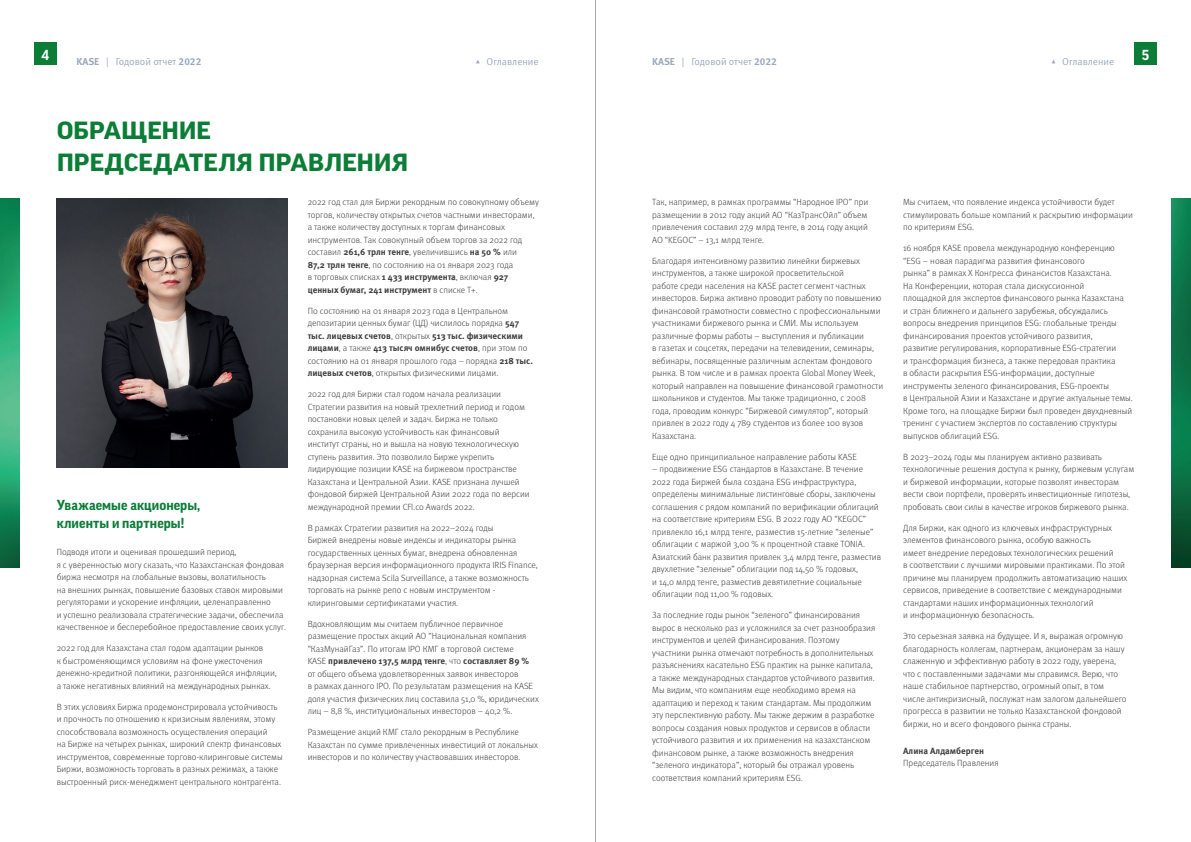
<style>
.page{position:relative;width:1191px;height:842px;background:#fff}
.page>*{position:absolute;margin:0;border:0;box-sizing:border-box;transform-origin:0 0}
.t1{font:700 expanded 24px/32px "Good Pro";letter-spacing:-.01em;color:#0b7d37}
.t2{font:700 14px/18px "Good Pro";letter-spacing:.005em;color:#0b7d37}
.t3{font:700 14px "Good Pro";color:#fff}
.t4{font:10px "Meta Pro Norm";color:#9ba9bc}
.t5{font:300 9px/12.5px "Meta Pro";color:#3e3e3f}
.t6{font:700 9px "Meta Pro";color:#3e3e3f}
.s1{font-family:"Meta Pro";font-weight:700}
.s2{font-weight:700}
</style>
<div class="page">
<div style="left:34px;top:43px;width:23px;height:22px;background:#0b7d37"></div>
<div style="left:1134px;top:43px;width:23px;height:22px;background:#0b7d37"></div>
<hr style="left:595px;top:0;width:1px;height:842px;background:#a8a9ad">
<img style="left:57px;top:198px;width:231px;height:270px">
<img style="left:1171px;top:198px;width:20px;height:369px">
<img style="left:0;top:198px;width:20px;height:369px">
<h2 class="t3" style="left:42px;top:47px;width:9px">4</h2>
<h2 class="t3" style="left:1141px;top:47px;width:9px">5</h2>
<p class="t4" style="left:77px;top:54px;width:126px"><span class="s1">KASE</span> | Годовой отчет <span class="s1">2022</span></p>
<p class="t4" style="left:475px;top:54px;width:65px">▴ Оглавление</p>
<p class="t4" style="left:652px;top:54px;width:126px"><span class="s1">KASE</span> | Годовой отчет <span class="s1">2022</span></p>
<p class="t4" style="left:1050px;top:54px;width:65px">▴ Оглавление</p>
<h1 class="t1" style="left:57px;top:114px;width:353px">ОБРАЩЕНИЕ<br>ПРЕДСЕДАТЕЛЯ ПРАВЛЕНИЯ</h1>
<h2 class="t2" style="left:57px;top:496px;width:145px">Уважаемые акционеры, клиенты и партнеры!</h2>
<p class="t5" style="left:57px;top:545px;width:231px">Подводя итоги и оценивая прошедший период,<br>я с уверенностью могу сказать, что Казахстанская фондовая биржа несмотря на глобальные вызовы, волатильность<br>на внешних рынках, повышение базовых ставок мировыми регуляторами и ускорение инфляции, целенаправленно<br>и успешно реализовала стратегические задачи, обеспечила качественное и бесперебойное предоставление своих услуг.</p>
<p class="t5" style="left:57px;top:641px;width:222px">2022 год для Казахстана стал годом адаптации рынков<br>к быстроменяющимся условиям на фоне ужесточения денежно-кредитной политики, разгоняющейся инфляции, а также негативных влияний на международных рынках.</p>
<p class="t5" style="left:57px;top:700px;width:227px">В этих условиях Биржа продемонстрировала устойчивость и прочность по отношению к кризисным явлениям, этому способствовала возможность осуществления операций<br>на Бирже на четырех рынках, широкий спектр финансовых инструментов, современные торгово-клиринговые системы Биржи, возможность торговать в разных режимах, а также выстроенный риск-менеджмент центрального контрагента.</p>
<p class="t5" style="left:308px;top:195px;width:233px">2022 год стал для Биржи рекордным по совокупному объему торгов, количеству открытых счетов частными инвесторами, а также количеству доступных к торгам финансовых инструментов. Так совокупный объем торгов за 2022 год составил <span class="s2">261,6 трлн тенге</span>, увеличившись <span class="s2">на 50 %</span> или<br><span class="s2">87,2 трлн тенге</span>, по состоянию на 01 января 2023 года<br>в торговых списках <span class="s2">1 433 инструмента</span>, включая <span class="s2">927 ценных бумаг, 241 инструмент</span> в списке T+.</p>
<p class="t5" style="left:308px;top:304px;width:227px">По состоянию на 01 января 2023 года в Центральном депозитарии ценных бумаг (ЦД) числилось порядка <span class="s2">547 тыс. лицевых счетов</span>, открытых <span class="s2">513 тыс. физическими лицами</span>, а также <span class="s2">413 тысяч омнибус счетов</span>, при этом по состоянию на 01 января прошлого года – порядка <span class="s2">218 тыс. лицевых счетов</span>, открытых физическими лицами.</p>
<p class="t5" style="left:308px;top:387px;width:223px">2022 год для Биржи стал годом начала реализации Стратегии развития на новый трехлетний период и годом постановки новых целей и задач. Биржа не только сохранила высокую устойчивость как финансовый институт страны, но и вышла на новую технологическую ступень развития. Это позволило Бирже укрепить лидирующие позиции KASE на биржевом пространстве Казахстана и Центральной Азии. KASE признана лучшей фондовой биржей Центральной Азии 2022 года по версии международной премии CFI.co Awards 2022.</p>
<p class="t5" style="left:308px;top:521px;width:232px">В рамках Стратегии развития на 2022–2024 годы<br>Биржей внедрены новые индексы и индикаторы рынка государственных ценных бумаг, внедрена обновленная браузерная версия информационного продукта IRIS Finance, надзорная система Scila Surveillance, а также возможность торговать на рынке репо с новым инструментом - клиринговыми сертификатами участия.</p>
<p class="t5" style="left:308px;top:617px;width:233px">Вдохновляющим мы считаем публичное первичное размещение простых акций АО “Национальная компания “КазМунайГаз”. По итогам IPO КМГ в торговой системе<br>KASE <span class="s2">привлечено 137,5 млрд тенге</span>, что <span class="s2">составляет 89 % </span>от общего объема удовлетворенных заявок инвесторов<br>в рамках данного IPO. По результатам размещения на KASE доля участия физических лиц составила 51,0 %, юридических лиц – 8,8 %, институциональных инвесторов – 40,2 %.</p>
<p class="t5" style="left:308px;top:725px;width:232px">Размещение акций КМГ стало рекордным в Республике<br>Казахстан по сумме привлеченных инвестиций от локальных инвесторов и по количеству участвовавших инвесторов.</p>
<p class="t5" style="left:652px;top:195px;width:218px;text-align:justify">Так, например, в рамках программы “Народное IPO” при размещении в 2012 году акций АО “КазТрансОйл” объем привлечения составил 27,9 млрд тенге, в 2014 году акций АО “KEGOC” – 13,1 млрд тенге.</p>
<p class="t5" style="left:652px;top:254px;width:233px">Благодаря интенсивному развитию линейки биржевых инструментов, а также широкой просветительской<br>работе среди населения на KASE растет сегмент частных инвесторов. Биржа активно проводит работу по повышению финансовой грамотности совместно с профессиональными участниками биржевого рынка и СМИ. Мы используем различные формы работы – выступления и публикации<br>в газетах и соцсетях, передачи на телевидении, семинары, вебинары, посвященные различным аспектам фондового рынка. В том числе и в рамках проекта Global Money Week, который направлен на повышение финансовой грамотности школьников и студентов. Мы также традиционно, с 2008 года, проводим конкурс “Биржевой симулятор”, который привлек в 2022 году 4 789 студентов из более 100 вузов Казахстана.</p>
<p class="t5" style="left:652px;top:450px;width:206px">Еще одно принципиальное направление работы KASE</p>
<p class="t5" style="left:652px;top:462px;width:230px">– продвижение ESG стандартов в Казахстане. В течение 2022 года Биржей была создана ESG инфраструктура, определены минимальные листинговые сборы, заключены соглашения с рядом компаний по верификации облигаций на соответствие критериям ESG. В 2022 году АО “KEGOC” привлекло 16,1 млрд тенге, разместив 15-летние “зеленые” облигации с маржой 3,00 % к процентной ставке TONIA.<br>Азиатский банк развития привлек 3,4 млрд тенге, разместив двухлетние “зеленые” облигации под 14,50 % годовых,<br>и 14,0 млрд тенге, разместив девятилетние социальные облигации под 11,00 % годовых.</p>
<p class="t5" style="left:652px;top:608px;width:224px">За последние годы рынок “зеленого” финансирования вырос в несколько раз и усложнился за счет разнообразия инструментов и целей финансирования. Поэтому участники рынка отмечают потребность в дополнительных разъяснениях касательно ESG практик на рынке капитала, а также международных стандартов устойчивого развития.<br>Мы видим, что компаниям еще необходимо время на адаптацию и переход к таким стандартам. Мы продолжим эту перспективную работу. Мы также держим в разработке вопросы создания новых продуктов и сервисов в области устойчивого развития и их применения на казахстанском финансовом рынке, а также возможность внедрения “зеленого индикатора”, который бы отражал уровень соответствия компаний критериям ESG.</p>
<p class="t5" style="left:903px;top:195px;width:231px">Мы считаем, что появление индекса устойчивости будет стимулировать больше компаний к раскрытию информации по критериям ESG.</p>
<p class="t5" style="left:903px;top:241px;width:231px">16 ноября KASE провела международную конференцию “ESG – новая парадигма развития финансового<br>рынка” в рамках X Конгресса финансистов Казахстана.<br>На Конференции, которая стала дискуссионной<br>площадкой для экспертов финансового рынка Казахстана<br>и стран ближнего и дальнего зарубежья, обсуждались вопросы внедрения принципов ESG: глобальные тренды финансирования проектов устойчивого развития,<br>развитие регулирования, корпоративные ESG-стратегии<br>и трансформация бизнеса, а также передовая практика<br>в области раскрытия ESG-информации, доступные инструменты зеленого финансирования, ESG-проекты<br>в Центральной Азии и Казахстане и другие актуальные темы.<br>Кроме того, на площадке Биржи был проведен двухдневный тренинг с участием экспертов по составлению структуры выпусков облигаций ESG.</p>
<p class="t5" style="left:903px;top:450px;width:233px">В 2023–2024 годы мы планируем активно развивать технологичные решения доступа к рынку, биржевым услугам и биржевой информации, которые позволят инвесторам вести свои портфели, проверять инвестиционные гипотезы, пробовать свои силы в качестве игроков биржевого рынка.</p>
<p class="t5" style="left:903px;top:521px;width:226px">Для Биржи, как одного из ключевых инфраструктурных элементов финансового рынка, особую важность<br>имеет внедрение передовых технологических решений<br>в соответствии с лучшими мировыми практиками. По этой причине мы планируем продолжить автоматизацию наших сервисов, приведение в соответствие с международными стандартами наших информационных технологий<br>и информационную безопасность.</p>
<p class="t5" style="left:903px;top:629px;width:225px">Это серьезная заявка на будущее. И я, выражая огромную благодарность коллегам, партнерам, акционерам за нашу слаженную и эффективную работу в 2022 году, уверена, что с поставленными задачами мы справимся. Верю, что наше стабильное партнерство, огромный опыт, в том числе антикризисный, послужат нам залогом дальнейшего прогресса в развитии не только Казахстанской фондовой биржи, но и всего фондового рынка страны.</p>
<p class="t6" style="left:903px;top:743px;width:82px">Алина Алдамберген</p>
<p class="t5" style="left:903px;top:756px;width:97px">Председатель Правления</p>
</div>
